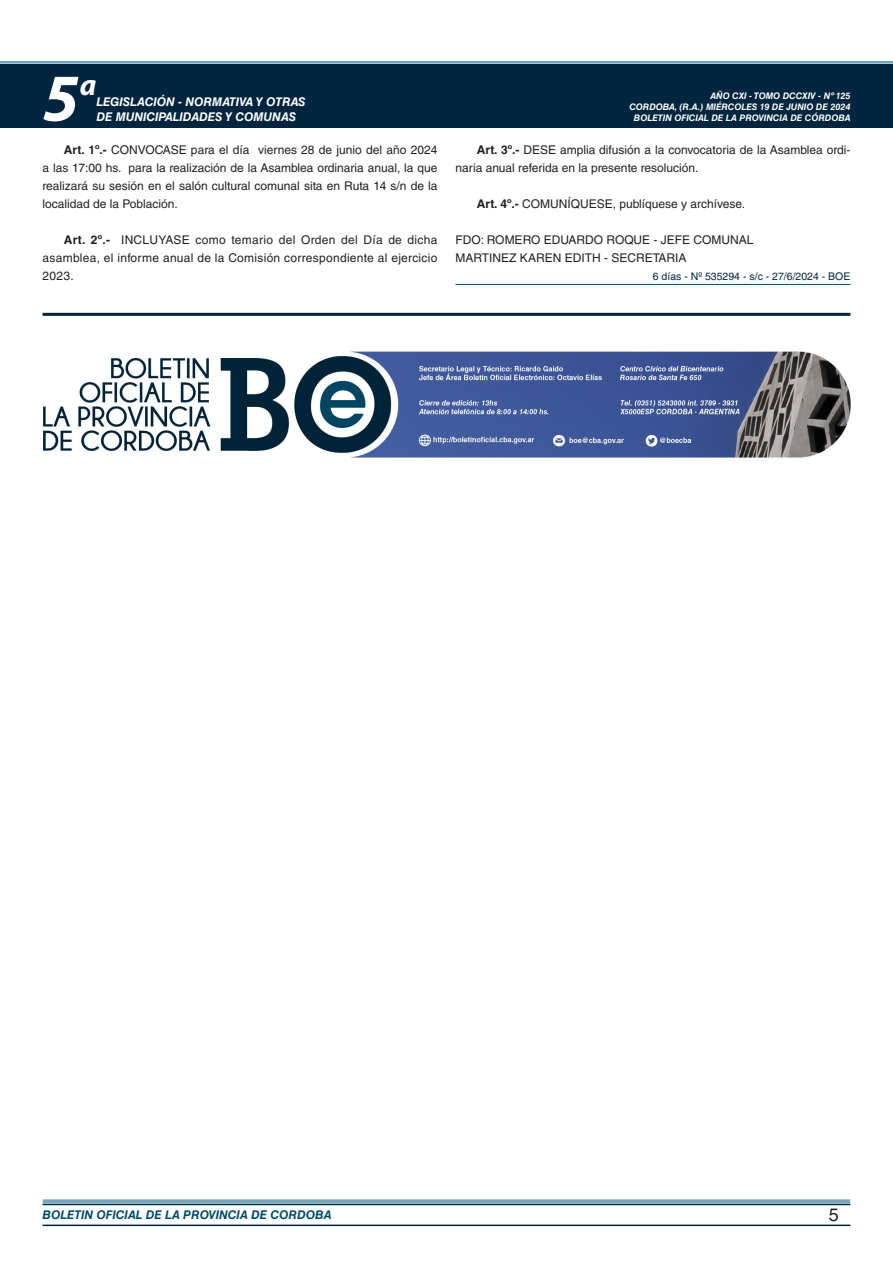
<style>
.page{position:relative;width:893px;height:1263px;background:#fff}
.page>*{position:absolute;margin:0;border:0;box-sizing:border-box;transform-origin:0 0}
.t1{font:italic 700 67.5px "Myriad Pro";color:#fff}
.t2{font:italic 700 30px "Myriad Pro";color:#fff}
.t3{font:18px "Helvetica LT Std";color:#231f20}
.TEXTO_BASE{font:12px/18px "Helvetica LT Std";color:#231f20;text-align:justify}
.t4{font:italic 700 12px "Helvetica LT Std";color:#fff}
.t5{font:italic 700 12px "Helvetica LT Std";color:#004b6c}
.FECHA_DE_VENCIMIENTO{font:10.5px "Helvetica LT Std";color:#00263f}
.t6{font:italic 700 9px/10.8px "Helvetica LT Std";color:#fff;text-align:right}
.s1{font-weight:700}
</style>
<div class="page">
<div style="left:0;top:61px;width:893px;height:6px;background:#fff;opacity:.75"></div>
<div style="left:0;top:64px;width:893px;height:64px;background:#00263f"></div>
<hr style="left:43px;top:1224px;width:807px;height:2px;background:#00263f">
<div style="left:42px;top:1198px;width:809px;height:8px;background:#fff;opacity:.75"></div>
<hr style="left:455px;top:284px;width:395px;height:1px;background:#004b6c">
<hr style="left:43px;top:313px;width:807px;height:3px;background:#00263f">
<img style="left:43px;top:352px;width:808px;height:105px">
<h1 class="t1" style="left:43px;top:54px;width:38px">5</h1>
<h2 class="t2" style="left:80px;top:66px;width:18px">a</h2>
<p class="t4" style="left:96px;top:95px;width:211px">LEGISLACIÓN - NORMATIVA Y OTRAS</p>
<p class="t4" style="left:96px;top:109px;width:201px">DE MUNICIPALIDADES Y COMUNAS</p>
<p class="TEXTO_BASE" style="left:43px;top:141px;width:396px;text-indent:21px"><span class="s1">Art. 1º.-</span> CONVOCASE para el día viernes 28 de junio del año 2024 a las 17:00 hs. para la realización de la Asamblea ordinaria anual, la que realizará su sesión en el salón cultural comunal sita en Ruta 14 s/n de la localidad de la Población.</p>
<p class="TEXTO_BASE" style="left:43px;top:231px;width:396px;text-indent:21px"><span class="s1">Art. 2º.-</span> INCLUYASE como temario del Orden del Día de dicha asamblea, el informe anual de la Comisión correspondiente al ejercicio 2023.</p>
<p class="t6" style="left:629px;top:91px;width:223px">AÑO CXI - TOMO DCCXIV - Nº 125<br>CORDOBA, (R.A.) MIÉRCOLES 19 DE JUNIO DE 2024<br>BOLETIN OFICIAL DE LA PROVINCIA DE CÓRDOBA</p>
<p class="TEXTO_BASE" style="left:455px;top:141px;width:396px;text-indent:21px"><span class="s1">Art. 3º.-</span> DESE amplia difusión a la convocatoria de la Asamblea ordi&shy;naria anual referida en la presente resolución.</p>
<p class="TEXTO_BASE" style="left:477px;top:195px;width:270px"><span class="s1">Art. 4º.-</span> COMUNÍQUESE, publíquese y archívese.</p>
<p class="TEXTO_BASE" style="left:455px;top:231px;width:300px">FDO: ROMERO EDUARDO ROQUE - JEFE COMUNAL</p>
<p class="TEXTO_BASE" style="left:455px;top:249px;width:233px">MARTINEZ KAREN EDITH - SECRETARIA</p>
<p class="FECHA_DE_VENCIMIENTO" style="left:653px;top:270px;width:199px">6 días - Nº 535294 - s/c - 27/6/2024 - BOE</p>
<p class="t5" style="left:43px;top:1208px;width:290px">BOLETIN OFICIAL DE LA PROVINCIA DE CORDOBA</p>
<h3 class="t3" style="left:829px;top:1204px;width:12px">5</h3>
</div>
